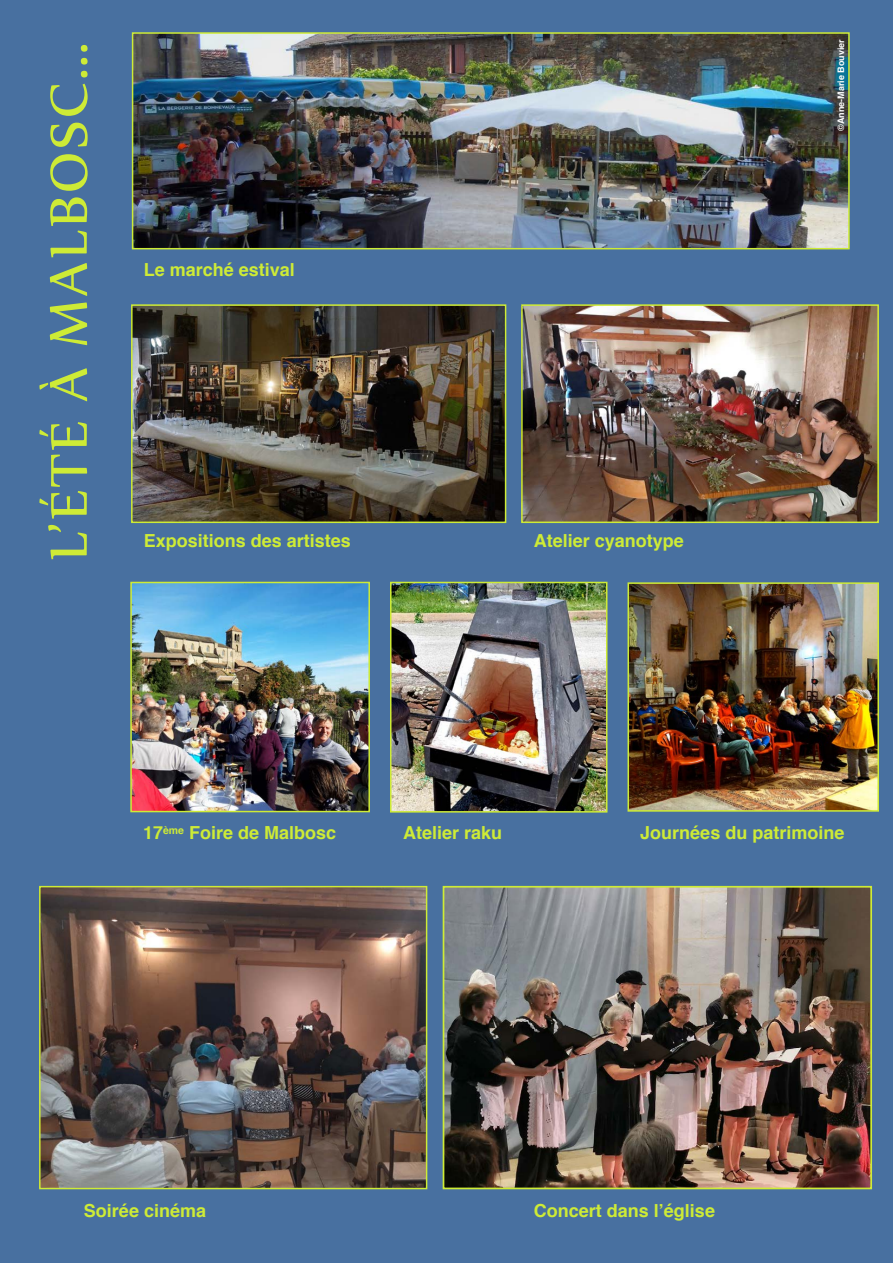
<style>
.page{position:relative;width:893px;height:1263px;background:#4870a0}
.page>*{position:absolute;margin:0;border:0;box-sizing:border-box;transform-origin:0 0}
.t1{font:62.85px "Nyala";letter-spacing:.05em;color:#ceeb36}
.t2{font:700 18px "Helvetica";color:#ceeb36}
.t3{font:700 9px "Helvetica";color:#fff}
</style>
<div class="page">
<img style="left:135px;top:35px;width:712px;height:211px">
<div style="left:132px;top:32px;width:718px;height:217px;border:2px solid #ceeb36"></div>
<img style="left:524px;top:307px;width:352px;height:213px">
<div style="left:521px;top:304px;width:358px;height:219px;border:2px solid #ceeb36"></div>
<img style="left:134px;top:307px;width:369px;height:213px">
<div style="left:131px;top:304px;width:375px;height:219px;border:2px solid #ceeb36"></div>
<img style="left:42px;top:889px;width:382px;height:297px">
<div style="left:39px;top:886px;width:388px;height:303px;border:2px solid #ceeb36"></div>
<img style="left:630px;top:585px;width:246px;height:224px">
<div style="left:627px;top:582px;width:252px;height:230px;border:2px solid #ceeb36"></div>
<img style="left:446px;top:889px;width:423px;height:297px">
<div style="left:443px;top:886px;width:429px;height:303px;border:2px solid #ceeb36"></div>
<img style="left:133px;top:585px;width:234px;height:224px">
<div style="left:130px;top:582px;width:240px;height:230px;border:2px solid #ceeb36"></div>
<img style="left:393px;top:585px;width:211px;height:224px">
<div style="left:390px;top:582px;width:217px;height:230px;border:2px solid #ceeb36"></div>
<h1 class="t1" style="left:31px;top:560px;width:519px;rotate:-90deg">L’ÉTÉ À MALBOSC...</h1>
<p class="t2" style="left:144px;top:255px;width:153px">Le marché estival</p>
<p class="t2" style="left:144px;top:526px;width:209px">Expositions des artistes</p>
<p class="t3" style="left:834px;top:131px;width:93px;rotate:-90deg">©Anne-Marie Bouvier</p>
<p class="t2" style="left:534px;top:526px;width:152px">Atelier cyanotype</p>
<p class="t2" style="left:143px;top:819px;width:195px">17<sup>ème</sup> Foire de Malbosc</p>
<p class="t2" style="left:403px;top:819px;width:101px">Atelier raku</p>
<p class="t2" style="left:640px;top:819px;width:206px">Journées du patrimoine</p>
<p class="t2" style="left:84px;top:1196px;width:124px">Soirée cinéma</p>
<p class="t2" style="left:534px;top:1196px;width:183px">Concert dans l’église</p>
</div>
